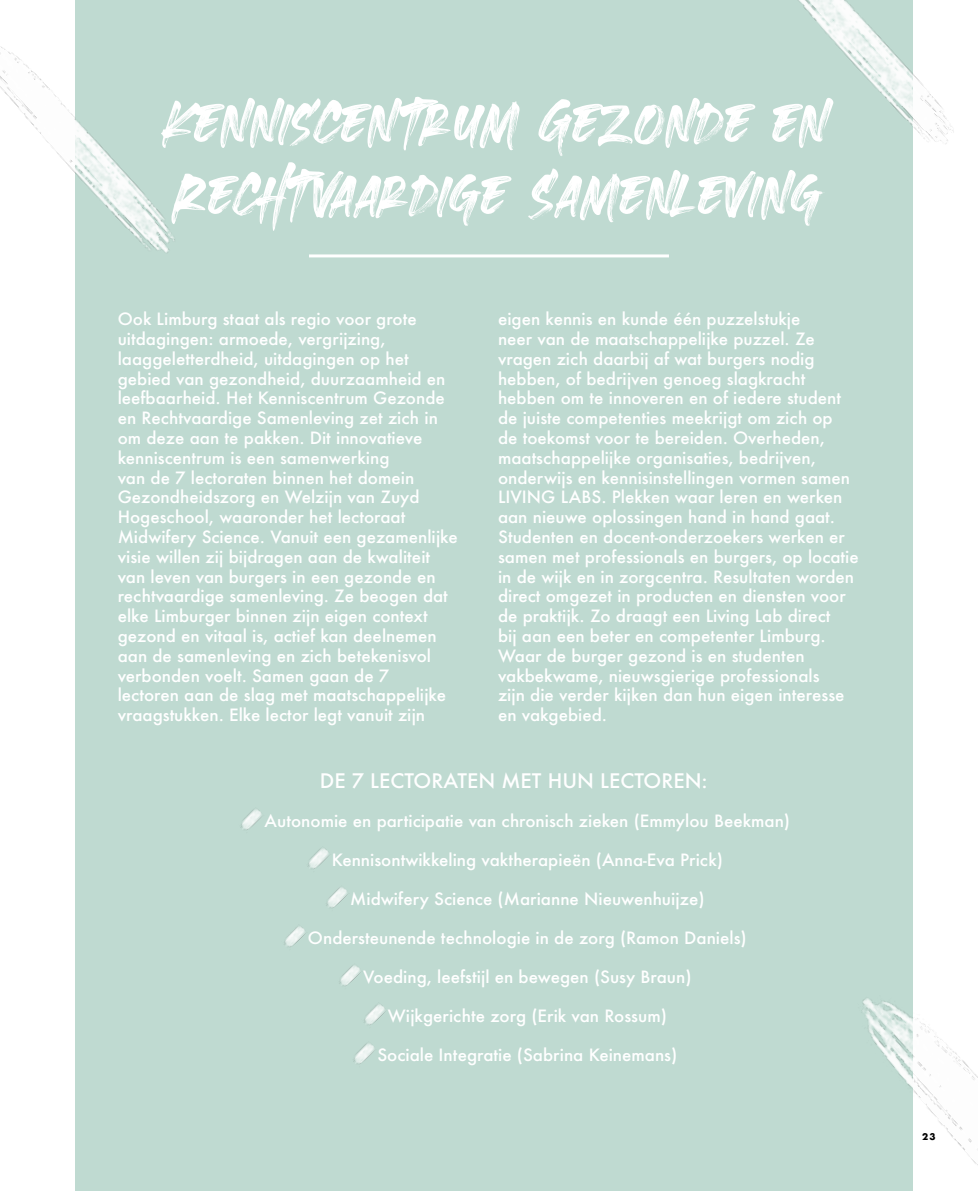
<style>
.page{position:relative;width:978px;height:1191px;background:#fff}
.page>*{position:absolute;margin:0;border:0;box-sizing:border-box;transform-origin:0 0}
.t1{font:87px/72px "Heaters";color:#fff}
.t2{font:500 19.5px "Futura";color:#fff}
.t3{font:500 16.5px/19.8px "Futura";color:#fff}
.t4{font:700 9px "Futura";color:#000}
</style>
<div class="page">
<div style="left:75px;top:0;width:837px;height:1191px;background:#bfdad1"></div>
<img style="left:863px;top:966px;width:115px;height:212px">
<img style="left:0;top:46px;width:175px;height:207px">
<img style="left:799px;top:0;width:155px;height:162px">
<hr style="left:309px;top:254px;width:360px;height:3px;background:#fff">
<img style="left:240px;top:809px;width:22px;height:21px">
<img style="left:307px;top:848px;width:22px;height:21px">
<img style="left:326px;top:887px;width:22px;height:21px">
<img style="left:284px;top:926px;width:22px;height:21px">
<img style="left:339px;top:965px;width:22px;height:21px">
<img style="left:364px;top:1004px;width:21px;height:21px">
<img style="left:353px;top:1043px;width:21px;height:21px">
<h1 class="t1" style="left:166px;top:89px;width:665px">Kenniscentrum Gezonde en<br>Rechtvaardige Samenleving</h1>
<p class="t3" style="left:118px;top:309px;width:342px">Ook Limburg staat als regio voor grote uitdagingen: armoede, vergrijzing, laaggeletterdheid, uitdagingen op het gebied van gezondheid, duurzaamheid en leefbaarheid. Het Kenniscentrum Gezonde en Rechtvaardige Samenleving zet zich in om deze aan te pakken. Dit innovatieve kenniscentrum is een samenwerking<br>van de 7 lectoraten binnen het domein Gezondheidszorg en Welzijn van Zuyd Hogeschool, waaronder het lectoraat Midwifery Science. Vanuit een gezamenlijke visie willen zij bijdragen aan de kwaliteit van leven van burgers in een gezonde en rechtvaardige samenleving. Ze beogen dat elke Limburger binnen zijn eigen context gezond en vitaal is, actief kan deelnemen aan de samenleving en zich betekenisvol verbonden voelt. Samen gaan de 7<br>lectoren aan de slag met maatschappelijke vraagstukken. Elke lector legt vanuit zijn</p>
<p class="t3" style="left:498px;top:309px;width:362px">eigen kennis en kunde één puzzelstukje<br>neer van de maatschappelijke puzzel. Ze vragen zich daarbij af wat burgers nodig hebben, of bedrijven genoeg slagkracht hebben om te innoveren en of iedere student de juiste competenties meekrijgt om zich op<br>de toekomst voor te bereiden. Overheden, maatschappelijke organisaties, bedrijven, onderwijs en kennisinstellingen vormen samen LIVING LABS. Plekken waar leren en werken aan nieuwe oplossingen hand in hand gaat.<br>Studenten en docent-onderzoekers werken er samen met professionals en burgers, op locatie in de wijk en in zorgcentra. Resultaten worden direct omgezet in producten en diensten voor de praktijk. Zo draagt een Living Lab direct<br>bij aan een beter en competenter Limburg.<br>Waar de burger gezond is en studenten vakbekwame, nieuwsgierige professionals<br>zijn die verder kijken dan hun eigen interesse en vakgebied.</p>
<p class="t2" style="left:320px;top:767px;width:389px">DE 7 LECTORATEN MET HUN LECTOREN:</p>
<p class="t3" style="left:265px;top:811px;width:527px">Autonomie en participatie van chronisch zieken (Emmylou Beekman)</p>
<p class="t3" style="left:332px;top:850px;width:393px">Kennisontwikkeling vaktherapieën (Anna-Eva Prick)</p>
<p class="t3" style="left:350px;top:889px;width:356px">Midwifery Science (Marianne Nieuwenhuijze)</p>
<p class="t3" style="left:308px;top:928px;width:440px">Ondersteunende technologie in de zorg (Ramon Daniels)</p>
<p class="t3" style="left:363px;top:967px;width:330px">Voeding, leefstijl en bewegen (Susy Braun)</p>
<p class="t3" style="left:388px;top:1006px;width:281px">Wijkgerichte zorg (Erik van Rossum)</p>
<p class="t3" style="left:377px;top:1045px;width:301px">Sociale Integratie (Sabrina Keinemans)</p>
<p class="t4" style="left:922px;top:1130px;width:15px">23</p>
</div>
